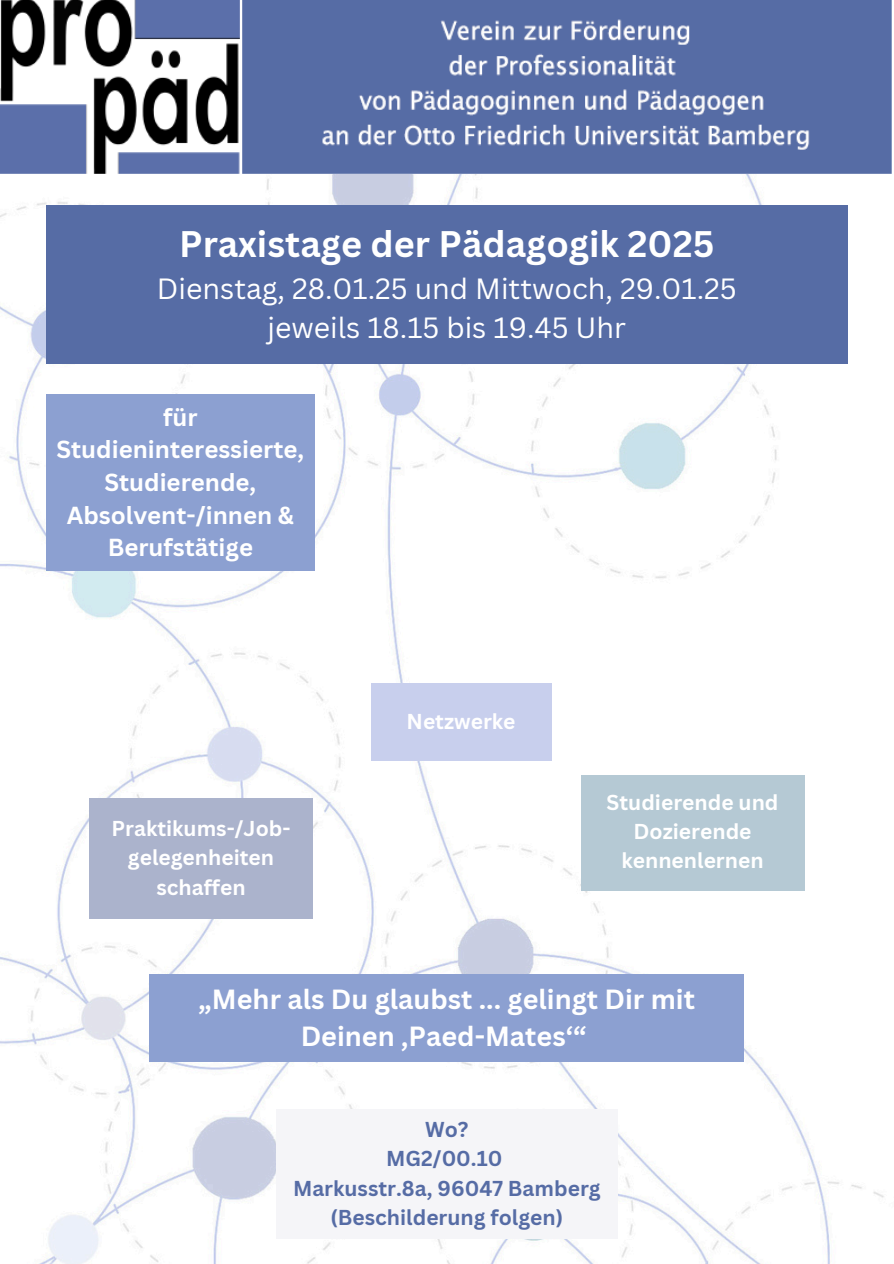
<style>
.page{position:relative;width:894px;height:1264px;background:#fff}
.page>*{position:absolute;margin:0;border:0;box-sizing:border-box;transform-origin:0 0}
.t1{font:700 36px "Canva Sans";color:#fff}
.t2{font:28.5px/39.3px "Canva Sans";color:#fff;text-align:center}
.t3{font:700 27px/37.2px "Canva Sans";color:#fff;text-align:center}
.t4{font:700 24px/32.7px "Canva Sans";color:#fff;text-align:center}
.t5{font:700 21px/29.2px "Canva Sans";color:#fff;text-align:center}
.t6{font:700 21px "Canva Sans";color:#566ca5}
</style>
<div class="page">
<img style="left:0;top:0;width:892px;height:1263px">
<div style="left:46px;top:205px;width:801px;height:159px;background:#566ca5"></div>
<div style="left:89px;top:797px;width:223px;height:121px;background:#abb3cc"></div>
<div style="left:580px;top:775px;width:224px;height:115px;background:#b5c9d4"></div>
<div style="left:276px;top:1108px;width:341px;height:130px;background:#f5f5f8"></div>
<div style="left:370px;top:683px;width:181px;height:77px;background:#c8cfed"></div>
<div style="left:46px;top:394px;width:268px;height:176px;background:#8ca0d1"></div>
<div style="left:150px;top:973px;width:593px;height:88px;background:#8ca0d1"></div>
<h2 class="t1" style="left:179px;top:219px;width:536px">Praxistage der Pädagogik 2025</h2>
<h2 class="t2" style="left:157px;top:268px;width:581px">Dienstag, 28.01.25 und Mittwoch, 29.01.25 jeweils 18.15 bis 19.45 Uhr</h2>
<p class="t4" style="left:57px;top:400px;width:249px">für<br>Studieninteressierte,<br>Studierende,<br>Absolvent-/innen &amp;<br>Berufstätige</p>
<h3 class="t5" style="left:111px;top:813px;width:180px">Praktikums-/Job&shy;gelegenheiten schaffen</h3>
<p class="t5" style="left:406px;top:706px;width:110px">Netzwerke</p>
<p class="t5" style="left:606px;top:787px;width:173px">Studierende und<br>Dozierende kennenlernen</p>
<p class="t3" style="left:198px;top:979px;width:498px">„Mehr als Du glaubst ... gelingt Dir mit<br>Deinen ‚Paed-Mates‘“</p>
<p class="t6" style="left:425px;top:1114px;width:45px">Wo?</p>
<p class="t6" style="left:386px;top:1143px;width:118px">MG2/00.10</p>
<h1 class="t6" style="left:293px;top:1173px;width:309px">Markusstr.8a, 96047 Bamberg</h1>
<p class="t6" style="left:330px;top:1202px;width:234px">(Beschilderung folgen)</p>
</div>
